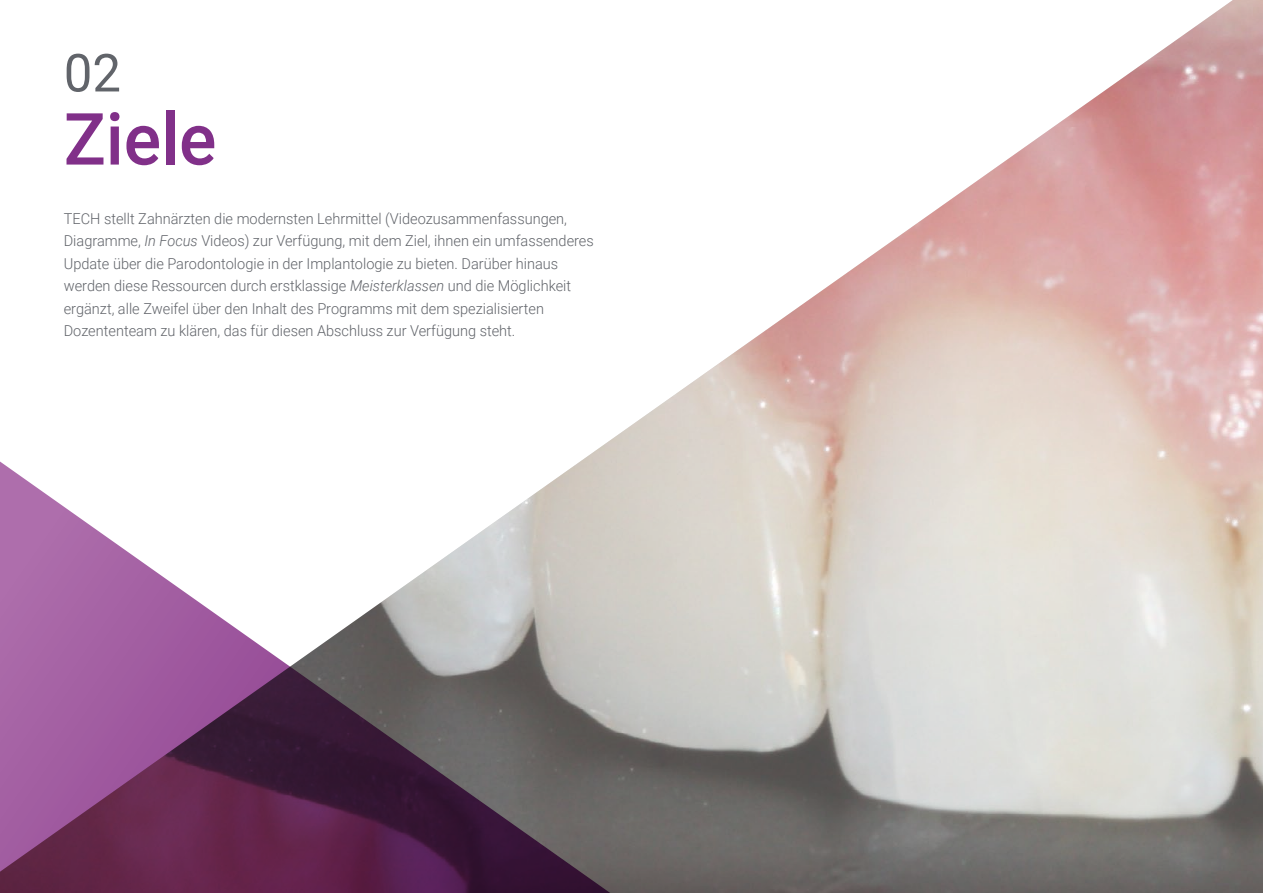
<style>
.page{position:relative;width:1263px;height:893px;background:#fff}
.page>*{position:absolute;margin:0;border:0;box-sizing:border-box;transform-origin:0 0}
.t1{font:500 72px "Roboto";color:#813089}
.t2{font:52.5px "Roboto";color:#61646a}
.t3{font:300 15px/22.5px "Roboto";color:#61646a}
.s1{font-style:italic}
</style>
<div class="page">
<img style="left:602px;top:0;width:661px;height:893px">
<svg style="left:0;top:446px;width:640px;height:447px"></svg>
<h2 class="t2" style="left:64px;top:36px;width:59px">02</h2>
<h1 class="t1" style="left:64px;top:89px;width:154px">Ziele</h1>
<p class="t3" style="left:64px;top:207px;width:532px">TECH stellt Zahnärzten die modernsten Lehrmittel (Videozusammenfassungen, Diagramme, <span class="s1">In Focus</span> Videos) zur Verfügung, mit dem Ziel, ihnen ein umfassenderes Update über die Parodontologie in der Implantologie zu bieten. Darüber hinaus werden diese Ressourcen durch erstklassige <span class="s1">Meisterklassen</span> und die Möglichkeit ergänzt, alle Zweifel über den Inhalt des Programms mit dem spezialisierten Dozententeam zu klären, das für diesen Abschluss zur Verfügung steht.</p>
</div>
